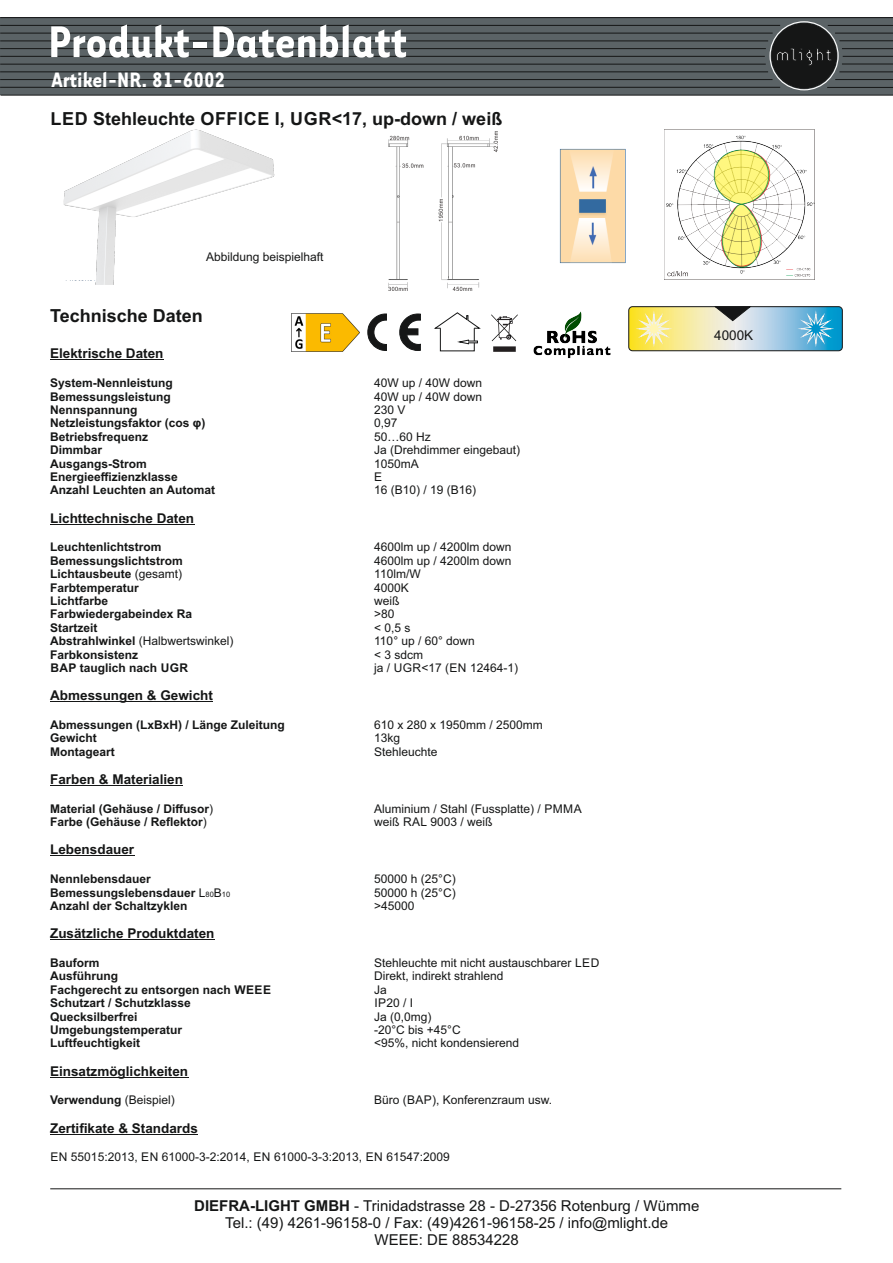
<style>
.page{position:relative;width:893px;height:1263px;background:#fff}
.page>*{position:absolute;margin:0;border:0;box-sizing:border-box;transform-origin:0 0}
.t1{font:700 51.15px "Tarzana Narrow";color:#fff}
.t2{font:700 24px "Tarzana Narrow";color:#fff}
.t3{font:700 18px "Arial";color:#151616}
.t4{font:15px/16.8px "Arial";color:#151616;text-align:center}
.t5{font:700 13.5px "Arial";color:#151616}
.t6{font:13.5px "Arial";color:#151616}
.t7{font:700 12px "Arial";color:#151616}
.t8{font:12px "Arial";color:#151616}
.s1{font-weight:400}
.s2{font-weight:700}
.s3{font-weight:400;font-size:7.5px}
</style>
<div class="page">
<hr style="left:50px;top:360px;width:113px;height:1px;background:#151616">
<hr style="left:50px;top:524px;width:144px;height:1px;background:#151616">
<hr style="left:50px;top:701px;width:163px;height:1px;background:#151616">
<hr style="left:50px;top:785px;width:133px;height:1px;background:#151616">
<hr style="left:50px;top:856px;width:84px;height:1px;background:#151616">
<hr style="left:50px;top:939px;width:164px;height:1px;background:#151616">
<hr style="left:50px;top:1077px;width:138px;height:1px;background:#151616">
<hr style="left:50px;top:1134px;width:148px;height:1px;background:#151616">
<svg style="left:367px;top:314px;width:54px;height:37px"></svg>
<div style="left:440px;top:328px;width:35px;height:23px;border:1px solid #151616"></div>
<svg style="left:434px;top:312px;width:47px;height:17px"></svg>
<svg style="left:629px;top:306px;width:213px;height:45px"></svg>
<div style="left:629px;top:306px;width:213px;height:45px;border:1px solid #151616;border-radius:4px"></div>
<img style="left:533px;top:311px;width:78px;height:48px">
<img style="left:492px;top:315px;width:25px;height:36px">
<svg style="left:457px;top:339px;width:21px;height:6px"></svg>
<hr style="left:50px;top:1188px;width:791px;height:1px;background:#151616">
<img style="left:389px;top:132px;width:108px;height:158px">
<img style="left:559px;top:149px;width:67px;height:114px">
<img style="left:664px;top:129px;width:150px;height:151px">
<img style="left:63px;top:129px;width:212px;height:155px">
<div style="left:63px;top:273px;width:33px;height:7px;background:#fff"></div>
<div style="left:0;top:17px;width:893px;height:78px;background:#5b6366"></div>
<svg style="left:0;top:95px;width:893px;height:1px"></svg>
<svg style="left:0;top:17px;width:893px;height:72px"></svg>
<div style="left:769px;top:21px;width:70px;height:69px;border:1px solid #fff;border-radius:50%"></div>
<img style="left:292px;top:314px;width:68px;height:38px">
<h1 class="t1" style="left:48px;top:26px;width:360px">Produkt-Datenblatt</h1>
<h2 class="t2" style="left:51px;top:72px;width:175px">Artikel-NR. 81-6002</h2>
<h3 class="t3" style="left:50px;top:112px;width:453px">LED Stehleuchte OFFICE I, UGR&lt;17, up-down / weiß</h3>
<p class="t8" style="left:206px;top:252px;width:119px">Abbildung beispielhaft</p>
<h3 class="t3" style="left:50px;top:309px;width:154px">Technische Daten</h3>
<p class="t5" style="left:50px;top:348px;width:115px">Elektrische Daten</p>
<p class="t7" style="left:50px;top:378px;width:124px">System-Nennleistung</p>
<p class="t8" style="left:374px;top:378px;width:110px">40W up / 40W down</p>
<p class="t7" style="left:50px;top:392px;width:122px">Bemessungsleistung</p>
<p class="t8" style="left:374px;top:392px;width:110px">40W up / 40W down</p>
<p class="t7" style="left:50px;top:405px;width:89px">Nennspannung</p>
<p class="t8" style="left:374px;top:405px;width:33px">230 V</p>
<p class="t7" style="left:50px;top:419px;width:157px">Netzleistungsfaktor (cos φ)</p>
<p class="t8" style="left:374px;top:419px;width:25px">0,97</p>
<p class="t7" style="left:50px;top:432px;width:100px">Betriebsfrequenz</p>
<p class="t8" style="left:374px;top:432px;width:58px">50…60 Hz</p>
<p class="t7" style="left:50px;top:445px;width:54px">Dimmbar</p>
<p class="t8" style="left:374px;top:445px;width:148px">Ja (Drehdimmer eingebaut)</p>
<p class="t7" style="left:50px;top:459px;width:98px">Ausgangs-Strom</p>
<p class="t8" style="left:374px;top:459px;width:46px">1050mA</p>
<p class="t7" style="left:50px;top:472px;width:129px">Energieeffizienzklasse</p>
<p class="t8" style="left:374px;top:472px;width:10px">E</p>
<p class="t7" style="left:50px;top:486px;width:166px">Anzahl Leuchten an Automat</p>
<p class="t8" style="left:374px;top:486px;width:104px">16 (B10) / 19 (B16)</p>
<p class="t5" style="left:50px;top:513px;width:146px">Lichttechnische Daten</p>
<p class="t7" style="left:50px;top:543px;width:113px">Leuchtenlichtstrom</p>
<p class="t8" style="left:374px;top:543px;width:139px">4600lm up / 4200lm down</p>
<p class="t7" style="left:50px;top:556px;width:134px">Bemessungslichtstrom</p>
<p class="t8" style="left:374px;top:556px;width:139px">4600lm up / 4200lm down</p>
<p class="t7" style="left:50px;top:569px;width:134px">Lichtausbeute <span class="s1">(gesamt)</span></p>
<p class="t8" style="left:374px;top:569px;width:48px">110lm/W</p>
<p class="t7" style="left:50px;top:583px;width:90px">Farbtemperatur</p>
<p class="t8" style="left:374px;top:583px;width:36px">4000K</p>
<p class="t7" style="left:50px;top:596px;width:60px">Lichtfarbe</p>
<p class="t8" style="left:374px;top:596px;width:27px">weiß</p>
<p class="t7" style="left:50px;top:610px;width:144px">Farbwiedergabeindex Ra</p>
<p class="t8" style="left:374px;top:610px;width:22px">&gt;80</p>
<p class="t7" style="left:50px;top:623px;width:49px">Startzeit</p>
<p class="t8" style="left:374px;top:623px;width:38px">&lt; 0,5 s</p>
<p class="t8" style="left:50px;top:636px;width:185px"><span class="s2">Abstrahlwinkel</span> (Halbwertswinkel)</p>
<p class="t8" style="left:374px;top:636px;width:102px">110° up / 60° down</p>
<p class="t7" style="left:50px;top:650px;width:90px">Farbkonsistenz</p>
<p class="t8" style="left:374px;top:650px;width:51px">&lt; 3 sdcm</p>
<p class="t7" style="left:50px;top:663px;width:139px">BAP tauglich nach UGR</p>
<p class="t8" style="left:374px;top:663px;width:145px">ja / UGR&lt;17 (EN 12464-1)</p>
<p class="t5" style="left:50px;top:690px;width:164px">Abmessungen &amp; Gewicht</p>
<p class="t7" style="left:50px;top:720px;width:236px">Abmessungen (LxBxH) / Länge Zuleitung</p>
<p class="t8" style="left:374px;top:720px;width:170px">610 x 280 x 1950mm / 2500mm</p>
<p class="t7" style="left:50px;top:734px;width:48px">Gewicht</p>
<p class="t8" style="left:374px;top:734px;width:28px">13kg</p>
<p class="t7" style="left:50px;top:747px;width:66px">Montageart</p>
<p class="t8" style="left:374px;top:747px;width:65px">Stehleuchte</p>
<p class="t5" style="left:50px;top:774px;width:134px">Farben &amp; Materialien</p>
<p class="t7" style="left:50px;top:804px;width:165px">Material (Gehäuse / Diffusor<span class="s1">)</span></p>
<p class="t8" style="left:374px;top:804px;width:209px">Aluminium / Stahl (Fussplatte) / PMMA</p>
<p class="t7" style="left:50px;top:817px;width:158px">Farbe (Gehäuse / Reflektor<span class="s1">)</span></p>
<p class="t8" style="left:374px;top:817px;width:120px">weiß RAL 9003 / weiß</p>
<p class="t5" style="left:50px;top:844px;width:86px">Lebensdauer</p>
<p class="t7" style="left:50px;top:874px;width:102px">Nennlebensdauer</p>
<p class="t8" style="left:374px;top:874px;width:83px">50000 h (25°C)</p>
<p class="t7" style="left:50px;top:888px;width:182px">Bemessungslebensdauer <span class="s1">L</span><span class="s3">80</span><span class="s1">B</span><span class="s3">10</span></p>
<p class="t8" style="left:374px;top:888px;width:83px">50000 h (25°C)</p>
<p class="t7" style="left:50px;top:901px;width:139px">Anzahl der Schaltzyklen</p>
<p class="t8" style="left:374px;top:901px;width:42px">&gt;45000</p>
<p class="t5" style="left:50px;top:928px;width:166px">Zusätzliche Produktdaten</p>
<p class="t7" style="left:50px;top:958px;width:51px">Bauform</p>
<p class="t8" style="left:374px;top:958px;width:227px">Stehleuchte mit nicht austauschbarer LED</p>
<p class="t7" style="left:50px;top:972px;width:69px">Ausführung</p>
<p class="t8" style="left:374px;top:972px;width:131px">Direkt, indirekt strahlend</p>
<p class="t7" style="left:50px;top:985px;width:222px">Fachgerecht zu entsorgen nach WEEE</p>
<p class="t8" style="left:374px;top:985px;width:14px">Ja</p>
<p class="t7" style="left:50px;top:998px;width:142px">Schutzart / Schutzklasse</p>
<p class="t8" style="left:374px;top:998px;width:40px">IP20 / I</p>
<p class="t7" style="left:50px;top:1012px;width:89px">Quecksilberfrei</p>
<p class="t8" style="left:374px;top:1012px;width:59px">Ja (0,0mg)</p>
<p class="t7" style="left:50px;top:1025px;width:134px">Umgebungstemperatur</p>
<p class="t8" style="left:374px;top:1025px;width:88px">-20°C bis +45°C</p>
<p class="t7" style="left:50px;top:1039px;width:91px">Luftfeuchtigkeit</p>
<p class="t8" style="left:374px;top:1039px;width:147px">&lt;95%, nicht kondensierend</p>
<p class="t5" style="left:50px;top:1066px;width:140px">Einsatzmöglichkeiten</p>
<p class="t7" style="left:50px;top:1096px;width:126px">Verwendung <span class="s1">(Beispiel)</span></p>
<p class="t8" style="left:374px;top:1096px;width:180px">Büro (BAP), Konferenzraum usw.</p>
<p class="t5" style="left:50px;top:1123px;width:149px">Zertifikate &amp; Standards</p>
<p class="t8" style="left:50px;top:1153px;width:401px">EN 55015:2013, EN 61000-3-2:2014, EN 61000-3-3:2013, EN 61547:2009</p>
<p class="t4" style="left:194px;top:1199px;width:507px"><span class="s2">DIEFRA-LIGHT GMBH</span> - Trinidadstrasse 28 - D-27356 Rotenburg / Wümme<br>Tel.: (49) 4261-96158-0 / Fax: (49)4261-96158-25 / info@mlight.de<br>WEEE: DE 88534228</p>
<p class="t6" style="left:714px;top:330px;width:41px">4000K</p>
</div>
